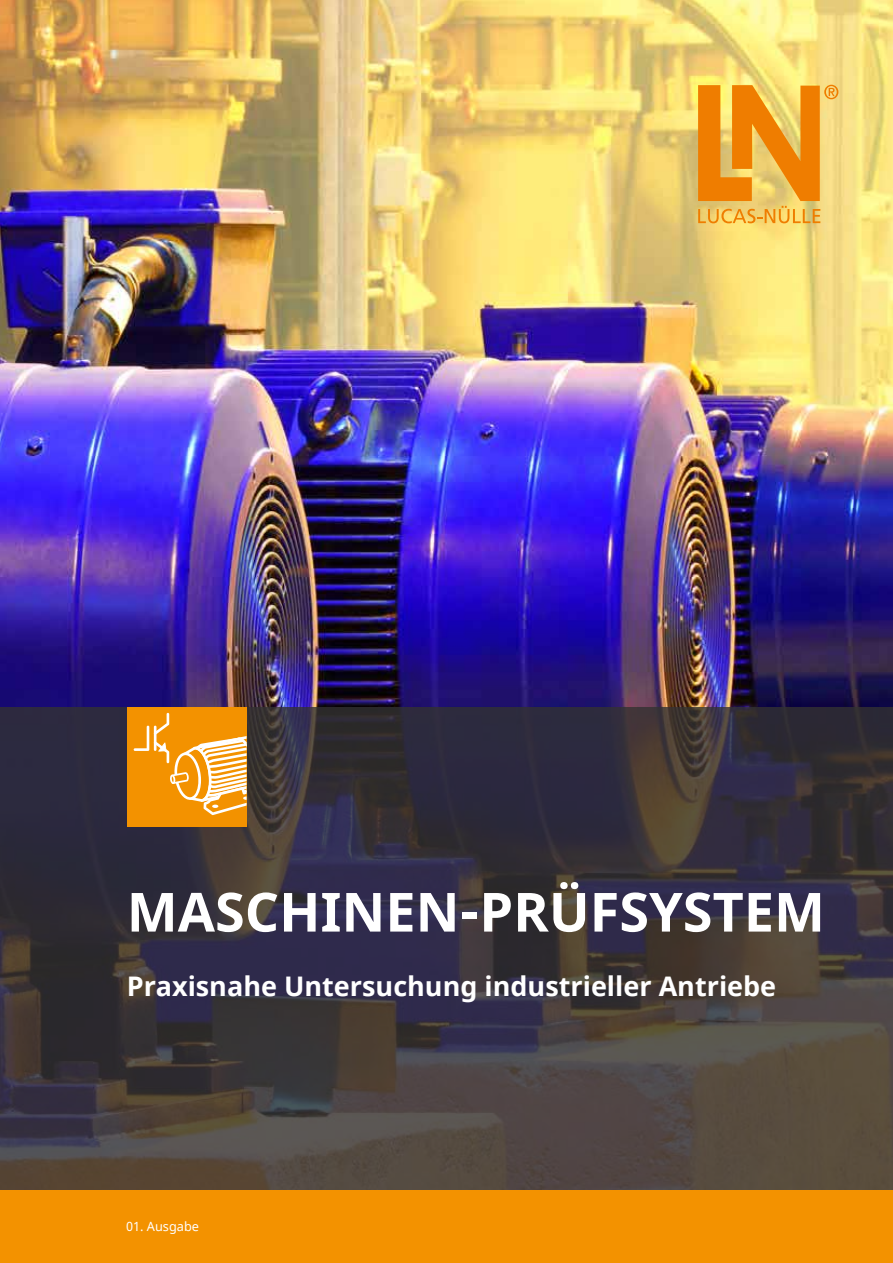
<style>
.page{position:relative;width:893px;height:1263px;background:#fff}
.page>*{position:absolute;margin:0;border:0;box-sizing:border-box;transform-origin:0 0}
.t1{font:700 54px "Noto Sans";color:#fff}
.t2{font:700 27px "Noto Sans";color:#fff}
.t3{font:12.75px "Noto Sans";color:#fff}
</style>
<div class="page">
<img style="left:0;top:0;width:893px;height:707px">
<svg style="left:0;top:707px;width:893px;height:484px;background:#3e383d"></svg>
<div style="left:0;top:1191px;width:893px;height:72px;background:#f39200"></div>
<div style="left:127px;top:707px;width:120px;height:120px;background:#f39200"></div>
<svg style="left:134px;top:713px;width:113px;height:102px"></svg>
<svg style="left:698px;top:85px;width:140px;height:138px;background:#efa83a"></svg>
<h1 class="t1" style="left:127px;top:874px;width:700px">MASCHINEN-PRÜFSYSTEM</h1>
<p class="t2" style="left:127px;top:967px;width:651px">Praxisnahe Untersuchung industrieller Antriebe</p>
<p class="t3" style="left:126px;top:1218px;width:74px">01. Ausgabe</p>
</div>
